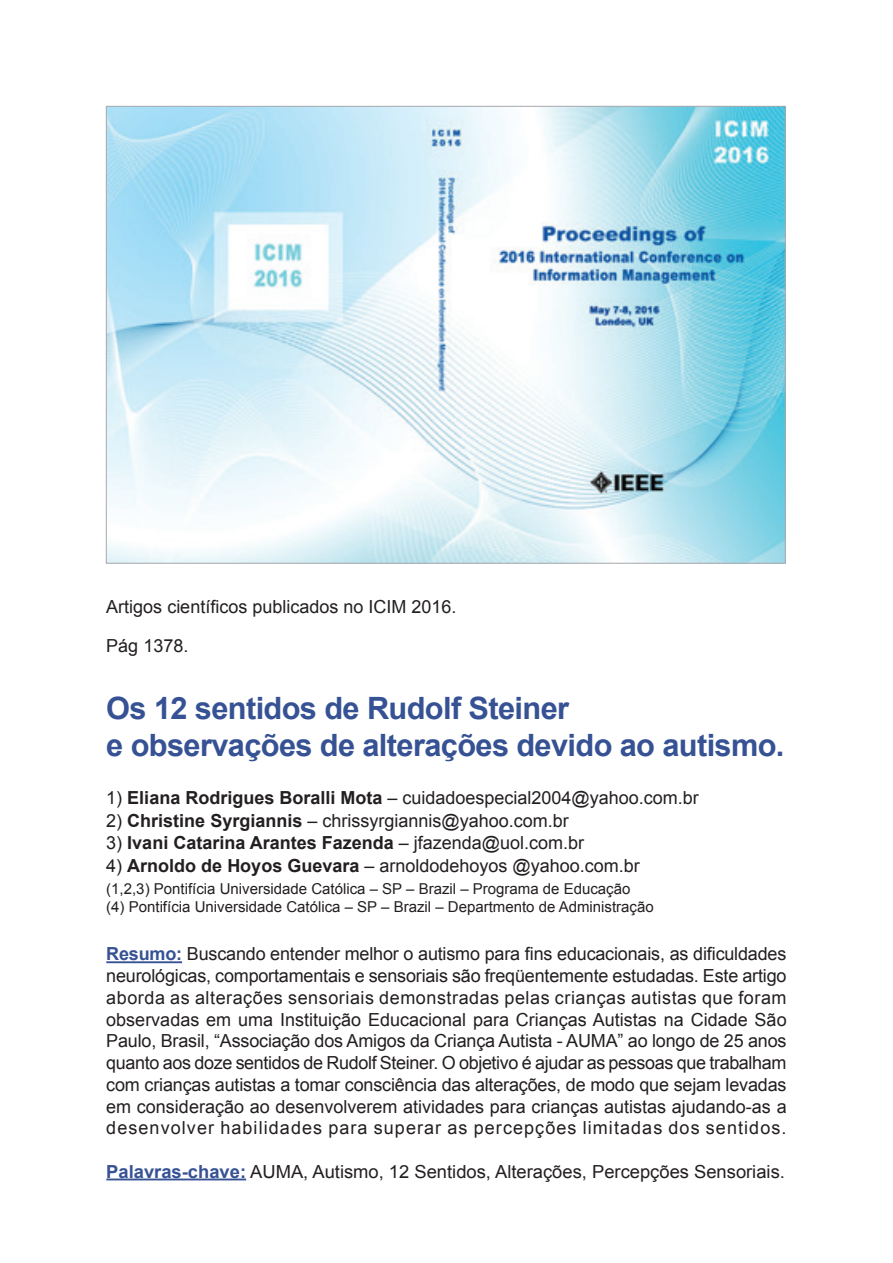
<style>
.page{position:relative;width:893px;height:1263px;background:#fff}
.page>*{position:absolute;margin:0;border:0;box-sizing:border-box;transform-origin:0 0}
.t1{font:700 30.75px/36.9px "Arial";letter-spacing:-.02em;color:#365294}
.t2{font:18px/21.8px "Arial";color:#231f20;text-align:justify}
.t3{font:700 18px "Arial";color:#231f20}
.t4{font:15px/18px "Arial";color:#231f20}
.s1{font-weight:700}
.s2{font-weight:400}
.s3{font-weight:700;color:#365294}
</style>
<div class="page">
<hr style="left:106px;top:961px;width:76px;height:2px;background:#365294">
<hr style="left:106px;top:1178px;width:140px;height:2px;background:#365294">
<img style="left:108px;top:108px;width:676px;height:453px">
<p class="t2" style="left:106px;top:588px;width:352px;line-height:39px">Artigos científicos publicados no ICIM 2016.<br>Pág 1378.</p>
<h1 class="t1" style="left:106px;top:691px;width:680px">Os 12 sentidos de Rudolf Steiner<br>e observações de alterações devido ao autismo.</h1>
<p class="t2" style="left:106px;top:787px;width:594px">1) <span class="s1">Eliana Rodrigues Boralli Mota</span> – cuidadoespecial2004@yahoo.com.br</p>
<p class="t2" style="left:106px;top:810px;width:464px">2) <span class="s1">Christine Syrgiannis</span> – chrissyrgiannis@yahoo.com.br</p>
<p class="t3" style="left:106px;top:831px;width:479px"><span class="s2">3)</span> Ivani Catarina Arantes Fazenda <span class="s2">– jfazenda@uol.com.br</span></p>
<p class="t2" style="left:106px;top:855px;width:535px">4) <span class="s1">Arnoldo de Hoyos Guevara</span> – arnoldodehoyos @yahoo.com.br</p>
<p class="t4" style="left:106px;top:880px;width:549px">(1,2,3) Pontifícia Universidade Católica – SP – Brazil – Programa de Educação<br>(4) Pontifícia Universidade Católica – SP – Brazil – Departmento de Administração</p>
<p class="t2" style="left:106px;top:943px;width:682px"><span class="s3">Resumo:</span> Buscando entender melhor o autismo para fins educacionais, as dificuldades neurológicas, comportamentais e sensoriais são freqüentemente estudadas. Este artigo aborda as alterações sensoriais demonstradas pelas crianças autistas que foram observadas em uma Instituição Educacional para Crianças Autistas na Cidade São Paulo, Brasil, “Associação dos Amigos da Criança Autista - AUMA” ao longo de 25 anos quanto aos doze sentidos de Rudolf Steiner. O objetivo é ajudar as pessoas que trabalham com crianças autistas a tomar consciência das alterações, de modo que sejam levadas em consideração ao desenvolverem atividades para crianças autistas ajudando-as a desenvolver habilidades para superar as percepções limitadas dos sentidos.</p>
<p class="t2" style="left:106px;top:1160px;width:680px"><span class="s3">Palavras-chave:</span> AUMA, Autismo, 12 Sentidos, Alterações, Percepções Sensoriais.</p>
</div>
